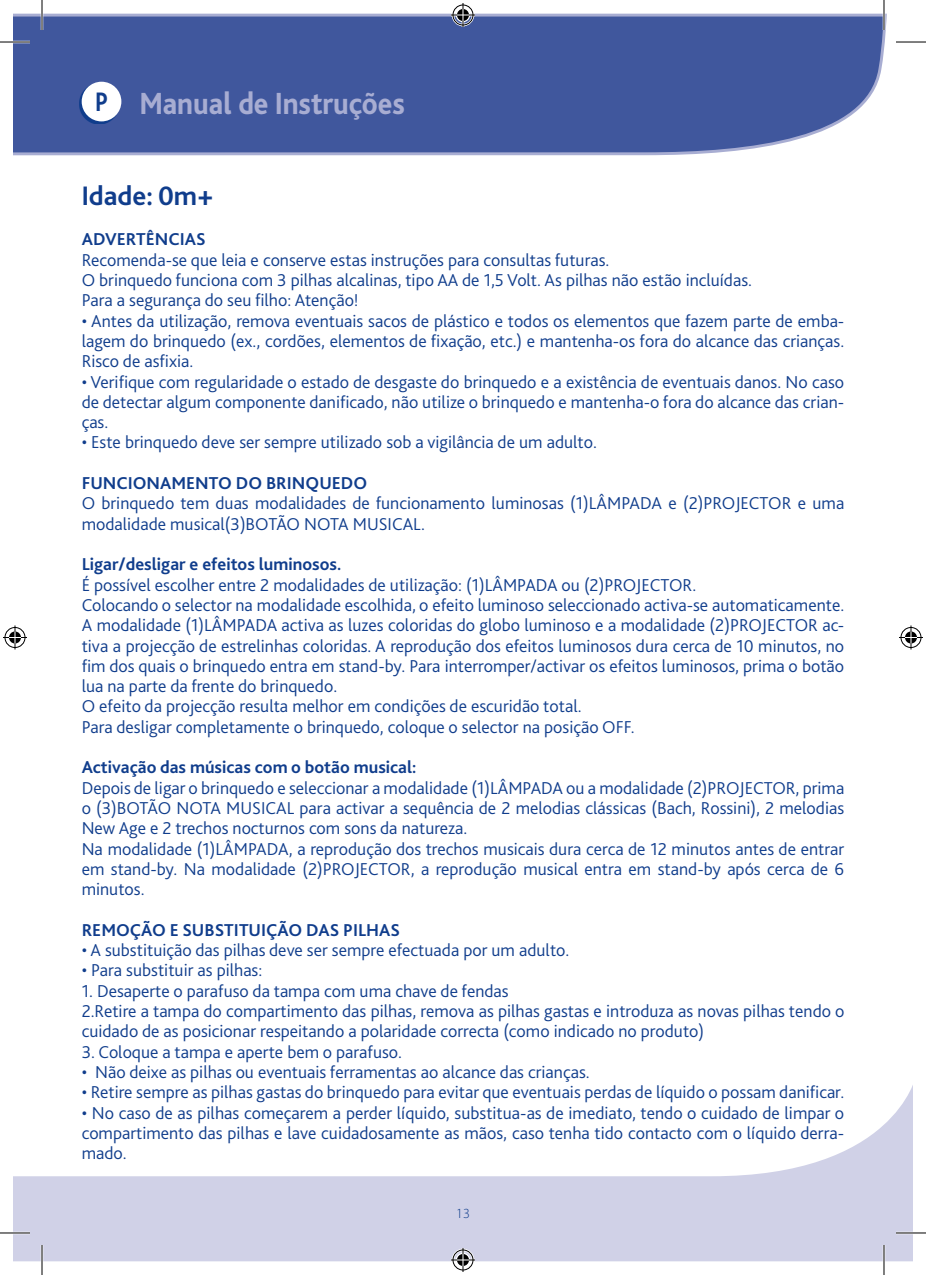
<style>
.page{position:relative;width:926px;height:1275px;background:#fff}
.page>*{position:absolute;margin:0;border:0;box-sizing:border-box;transform-origin:0 0}
.t1{font:800 32px "Bliss";color:#a8add2;scale:.9 1}
.t2{font:700 28px "Bliss";color:#103d8c}
.t3{font:700 28px "Bliss";color:#103d8c;scale:.9 1}
.Body_Text_2{font:300 18px/20.4px "Bliss 2";color:#103d8c;text-align:justify}
.List_Paragraph{font:300 18px "Bliss 2";color:#103d8c}
.Plain_Text{font:300 18px/20.4px "Bliss 2";color:#103d8c;text-align:justify}
.Stile_di_paragrafo_1{font:700 18px "Bliss 2";color:#103d8c}
.Plain_Text-2{font:700 18px "Bliss 2";color:#103d8c}
.t4{font:300 14px "Myriad Pro";color:#103d8c}
</style>
<div class="page">
<svg style="left:14px;top:14px;width:873px;height:142px;background:#4c61a3"></svg>
<svg style="left:14px;top:1087px;width:898px;height:174px;fill:#d0d1e7"></svg>
<svg style="left:79px;top:84px;width:40px;height:40px"></svg>
<div style="left:82px;top:82px;width:39px;height:39px;background:#fff;border-radius:50%"></div>
<hr style="left:0;top:41px;width:30px;height:2px;background:#fff">
<hr style="left:0;top:1231px;width:30px;height:3px;background:#fff">
<hr style="left:896px;top:1231px;width:30px;height:3px;background:#fff">
<hr style="left:41px;top:0;width:2px;height:30px;background:#fff">
<hr style="left:41px;top:1245px;width:2px;height:30px;background:#fff">
<hr style="left:883px;top:0;width:2px;height:30px;background:#fff">
<hr style="left:883px;top:1245px;width:2px;height:30px;background:#fff">
<hr style="left:0;top:42px;width:30px;height:1px;background:#000">
<hr style="left:896px;top:42px;width:30px;height:1px;background:#000">
<hr style="left:0;top:1232px;width:30px;height:1px;background:#000">
<hr style="left:896px;top:1232px;width:30px;height:1px;background:#000">
<hr style="left:42px;top:0;width:1px;height:30px;background:#000">
<hr style="left:42px;top:1245px;width:1px;height:30px;background:#000">
<hr style="left:884px;top:0;width:1px;height:30px;background:#000">
<hr style="left:884px;top:1245px;width:1px;height:30px;background:#000">
<svg style="left:451px;top:3px;width:24px;height:24px"></svg>
<svg style="left:451px;top:1248px;width:24px;height:24px"></svg>
<svg style="left:3px;top:625px;width:24px;height:24px"></svg>
<svg style="left:899px;top:625px;width:24px;height:24px"></svg>
<p class="t3" style="left:95px;top:87px;width:16px">P</p>
<p class="t1" style="left:140px;top:87px;width:296px">Manual de Instruções</p>
<p class="t2" style="left:82px;top:181px;width:133px">Idade: 0m+</p>
<p class="Plain_Text-2" style="left:82px;top:228px;width:125px">ADVERTÊNCIAS</p>
<p class="Body_Text_2" style="left:82px;top:249px;width:529px">Recomenda-se que leia e conserve estas instruções para consultas futuras.</p>
<p class="Body_Text_2" style="left:82px;top:269px;width:672px">O brinquedo funciona com 3 pilhas alcalinas, tipo AA de 1,5 Volt. As pilhas não estão incluídas.</p>
<p class="Plain_Text" style="left:82px;top:290px;width:279px">Para a segurança do seu filho: Atenção!</p>
<p class="Body_Text_2" style="left:82px;top:310px;width:764px">• Antes da utilização, remova eventuais sacos de plástico e todos os elementos que fazem parte de emba&shy;lagem do brinquedo (ex., cordões, elementos de fixação, etc.) e mantenha-os fora do alcance das crianças.<br>Risco de asfixia.</p>
<p class="Plain_Text" style="left:82px;top:371px;width:764px">• Verifique com regularidade o estado de desgaste do brinquedo e a existência de eventuais danos. No caso de detectar algum componente danificado, não utilize o brinquedo e mantenha-o fora do alcance das crian&shy;ças.</p>
<p class="Body_Text_2" style="left:82px;top:432px;width:517px">• Este brinquedo deve ser sempre utilizado sob a vigilância de um adulto.</p>
<p class="Stile_di_paragrafo_1" style="left:82px;top:472px;width:287px">FUNCIONAMENTO DO BRINQUEDO</p>
<p class="Body_Text_2" style="left:82px;top:493px;width:764px">O brinquedo tem duas modalidades de funcionamento luminosas (1)LÂMPADA e (2)PROJECTOR e uma modalidade musical(3)BOTÃO NOTA MUSICAL.</p>
<p class="Stile_di_paragrafo_1" style="left:82px;top:553px;width:261px">Ligar/desligar e efeitos luminosos.</p>
<p class="Body_Text_2" style="left:82px;top:574px;width:616px">É possível escolher entre 2 modalidades de utilização: (1)LÂMPADA ou (2)PROJECTOR.</p>
<p class="Body_Text_2" style="left:82px;top:594px;width:764px">Colocando o selector na modalidade escolhida, o efeito luminoso seleccionado activa-se automaticamente.</p>
<p class="Body_Text_2" style="left:82px;top:614px;width:764px">A modalidade (1)LÂMPADA activa as luzes coloridas do globo luminoso e a modalidade (2)PROJECTOR ac&shy;tiva a projecção de estrelinhas coloridas. A reprodução dos efeitos luminosos dura cerca de 10 minutos, no fim dos quais o brinquedo entra em stand-by. Para interromper/activar os efeitos luminosos, prima o botão lua na parte da frente do brinquedo.</p>
<p class="Body_Text_2" style="left:82px;top:696px;width:501px">O efeito da projecção resulta melhor em condições de escuridão total.</p>
<p class="Body_Text_2" style="left:82px;top:716px;width:554px">Para desligar completamente o brinquedo, coloque o selector na posição OFF.</p>
<p class="Stile_di_paragrafo_1" style="left:82px;top:756px;width:336px">Activação das músicas com o botão musical:</p>
<p class="Body_Text_2" style="left:82px;top:777px;width:764px">Depois de ligar o brinquedo e seleccionar a modalidade (1)LÂMPADA ou a modalidade (2)PROJECTOR, prima o (3)BOTÃO NOTA MUSICAL para activar a sequência de 2 melodias clássicas (Bach, Rossini), 2 melodias New Age e 2 trechos nocturnos com sons da natureza.</p>
<p class="Body_Text_2" style="left:82px;top:838px;width:764px">Na modalidade (1)LÂMPADA, a reprodução dos trechos musicais dura cerca de 12 minutos antes de entrar em stand-by. Na modalidade (2)PROJECTOR, a reprodução musical entra em stand-by após cerca de 6 minutos.</p>
<p class="Stile_di_paragrafo_1" style="left:82px;top:918px;width:320px">REMOÇÃO E SUBSTITUIÇÃO DAS PILHAS</p>
<p class="List_Paragraph" style="left:82px;top:939px;width:489px">• A substituição das pilhas deve ser sempre efectuada por um adulto.</p>
<p class="List_Paragraph" style="left:82px;top:959px;width:182px">• Para substituir as pilhas:</p>
<p class="Body_Text_2" style="left:82px;top:980px;width:428px">1. Desaperte o parafuso da tampa com uma chave de fendas</p>
<p class="Body_Text_2" style="left:82px;top:1000px;width:764px">2.Retire a tampa do compartimento das pilhas, remova as pilhas gastas e introduza as novas pilhas tendo o cuidado de as posicionar respeitando a polaridade correcta (como indicado no produto)</p>
<p class="Body_Text_2" style="left:82px;top:1041px;width:322px">3. Coloque a tampa e aperte bem o parafuso.</p>
<p class="List_Paragraph" style="left:82px;top:1060px;width:509px">• Não deixe as pilhas ou eventuais ferramentas ao alcance das crianças.</p>
<p class="List_Paragraph" style="left:82px;top:1081px;width:764px">• Retire sempre as pilhas gastas do brinquedo para evitar que eventuais perdas de líquido o possam danificar.</p>
<p class="Body_Text_2" style="left:82px;top:1102px;width:764px">• No caso de as pilhas começarem a perder líquido, substitua-as de imediato, tendo o cuidado de limpar o compartimento das pilhas e lave cuidadosamente as mãos, caso tenha tido contacto com o líquido derra&shy;mado.</p>
<p class="t4" style="left:456px;top:1204px;width:15px">13</p>
</div>
